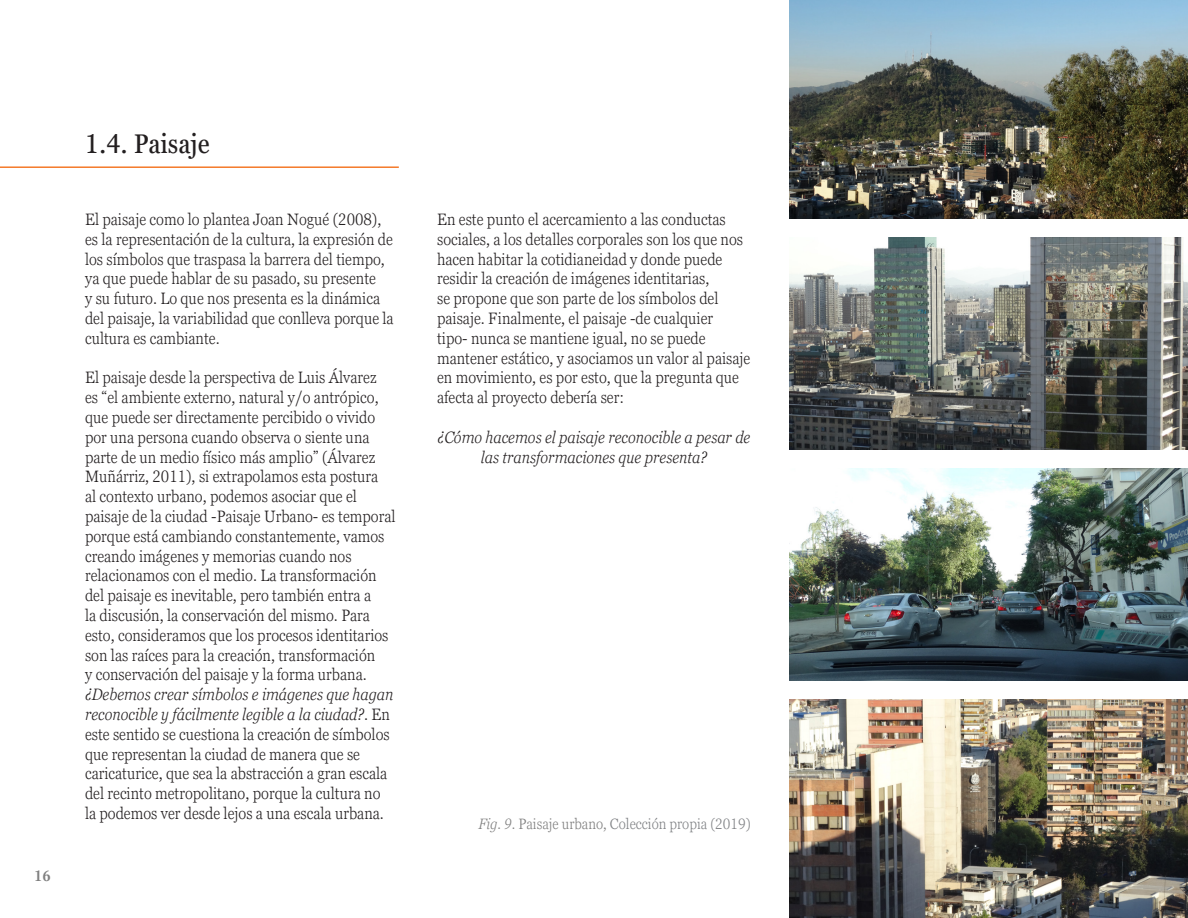
<style>
.page{position:relative;width:1188px;height:918px;background:#fff}
.page>*{position:absolute;margin:0;border:0;box-sizing:border-box;transform-origin:0 0}
.t1{font:condensed 27px "Georgia Pro";color:#231f20}
.t2{font:300 condensed 16.5px/19.8px "Georgia Pro";color:#231f20}
.t3{font:italic 300 condensed 16.5px/19.8px "Georgia Pro";color:#231f20;text-align:center}
.t4{font:300 condensed 15px "Georgia Pro";color:#808285}
.t5{font:600 condensed 15px "Georgia Pro";color:#7f7f7f}
.s1{font-style:italic}
.s2{font-style:italic;color:#7f7f7f}
.s3{color:#7f7f7f}
</style>
<div class="page">
<img style="left:789px;top:468px;width:399px;height:213px">
<img style="left:789px;top:699px;width:399px;height:219px">
<img style="left:789px;top:0;width:399px;height:219px">
<img style="left:789px;top:237px;width:399px;height:213px">
<hr style="left:0;top:166px;width:399px;height:2px;background:#f4792a">
<p class="t5" style="left:34px;top:867px;width:18px">16</p>
<p class="t1" style="left:85px;top:128px;width:126px">1.4. Paisaje</p>
<p class="t2" style="left:85px;top:209px;width:310px">El paisaje como lo plantea Joan Nogué (2008), es la representación de la cultura, la expresión de los símbolos que traspasa la barrera del tiempo, ya que puede hablar de su pasado, su presente<br>y su futuro. Lo que nos presenta es la dinámica del paisaje, la variabilidad que conlleva porque la cultura es cambiante.</p>
<p class="t2" style="left:85px;top:368px;width:312px">El paisaje desde la perspectiva de Luis Álvarez<br>es “el ambiente externo, natural y/o antrópico, que puede ser directamente percibido o vivido por una persona cuando observa o siente una parte de un medio físico más amplio” (Álvarez Muñárriz, 2011), si extrapolamos esta postura<br>al contexto urbano, podemos asociar que el paisaje de la ciudad -Paisaje Urbano- es temporal porque está cambiando constantemente, vamos creando imágenes y memorias cuando nos relacionamos con el medio. La transformación del paisaje es inevitable, pero también entra a<br>la discusión, la conservación del mismo. Para esto, consideramos que los procesos identitarios son las raíces para la creación, transformación<br>y conservación del paisaje y la forma urbana. <span class="s1">¿Debemos crear símbolos e imágenes que hagan reconocible y fácilmente legible a la ciudad?</span>. En este sentido se cuestiona la creación de símbolos que representan la ciudad de manera que se caricaturice, que sea la abstracción a gran escala del recinto metropolitano, porque la cultura no la podemos ver desde lejos a una escala urbana.</p>
<p class="t2" style="left:437px;top:209px;width:315px">En este punto el acercamiento a las conductas sociales, a los detalles corporales son los que nos hacen habitar la cotidianeidad y donde puede residir la creación de imágenes identitarias,<br>se propone que son parte de los símbolos del paisaje. Finalmente, el paisaje -de cualquier<br>tipo- nunca se mantiene igual, no se puede mantener estático, y asociamos un valor al paisaje en movimiento, es por esto, que la pregunta que afecta al proyecto debería ser:</p>
<p class="t3" style="left:438px;top:427px;width:314px">¿Cómo hacemos el paisaje reconocible a pesar de las transformaciones que presenta?</p>
<p class="t4" style="left:478px;top:814px;width:274px"><span class="s2">Fig. 9.</span> <span class="s3">Paisaje urbano,</span> Colección propia (2019)</p>
</div>
